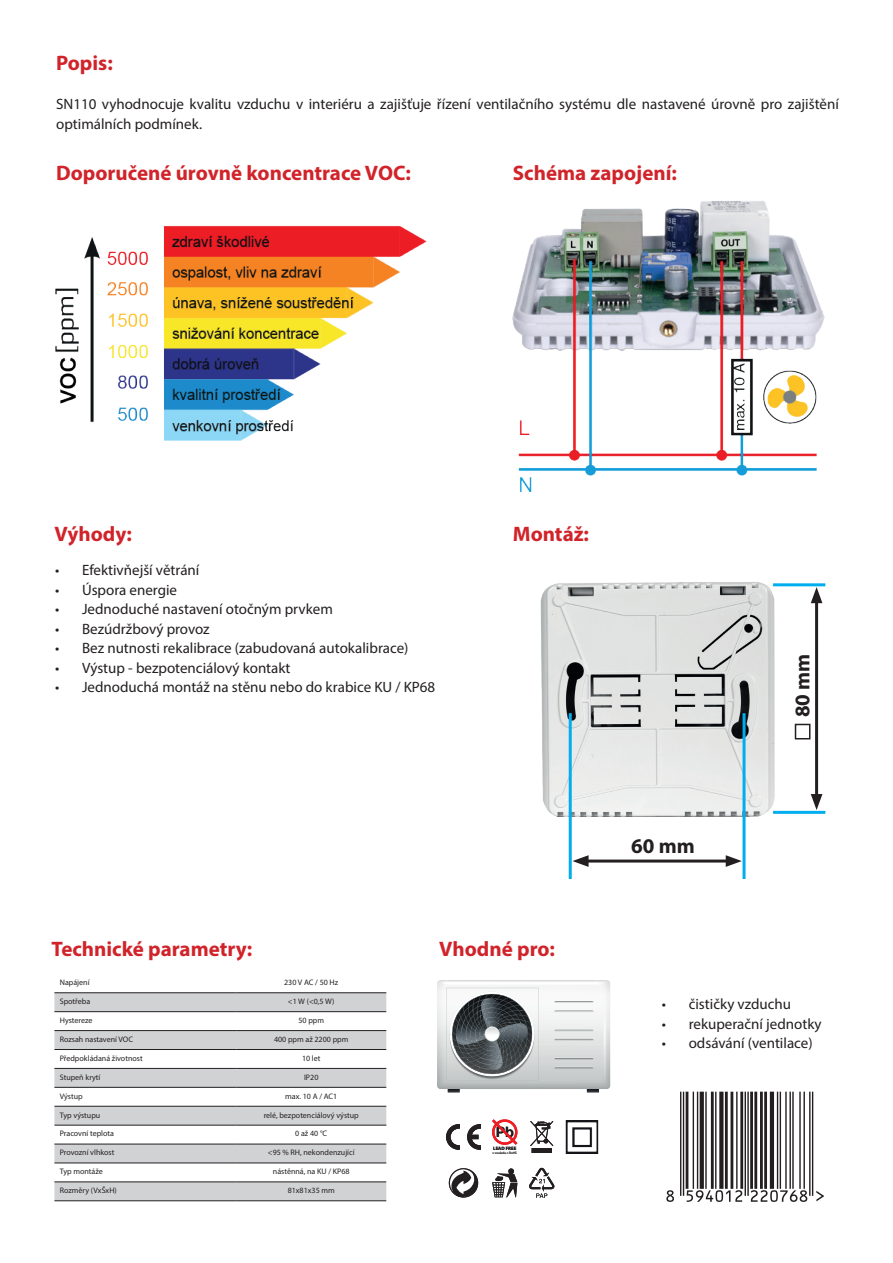
<style>
.page{position:relative;width:893px;height:1263px;background:#fff}
.page>*{position:absolute;margin:0;border:0;box-sizing:border-box;transform-origin:0 0}
.t1{font:700 21px "Myriad Pro";color:#d1232a}
.t2{font:700 21px "Myriad Pro";color:#231f20}
.t3{font:700 15.45px "Nimbus Sans DOT";color:#231f20}
.t4{font:15px/19.5px "Myriad Pro";color:#231f20}
.t5{font:7.95px "Myriad Pro";color:#231f20}
.t6{font:700 4.8px "Myriad Pro";color:#231f20}
.t7{font:3.45px "Myriad Pro";color:#231f20}
</style>
<div class="page">
<svg style="left:446px;top:1124px;width:13px;height:25px"></svg>
<svg style="left:467px;top:1124px;width:13px;height:25px"></svg>
<svg style="left:492px;top:1119px;width:25px;height:26px"></svg>
<div style="left:449px;top:1168px;width:29px;height:29px;border:1px solid #231f20;border-radius:50%"></div>
<svg style="left:449px;top:1169px;width:29px;height:28px"></svg>
<svg style="left:492px;top:1168px;width:25px;height:29px"></svg>
<svg style="left:529px;top:1168px;width:25px;height:30px"></svg>
<hr style="left:532px;top:1148px;width:19px;height:4px;background:#231f20">
<div style="left:532px;top:1148px;width:20px;height:5px;border:1px solid #231f20"></div>
<svg style="left:530px;top:1121px;width:23px;height:25px"></svg>
<svg style="left:54px;top:993px;width:332px;height:207px;fill:#d1d2d4"></svg>
<hr style="left:54px;top:992px;width:182px;height:1px;background:#231f20">
<hr style="left:236px;top:992px;width:150px;height:1px;background:#231f20">
<hr style="left:54px;top:1011px;width:182px;height:1px;background:#231f20">
<hr style="left:236px;top:1011px;width:150px;height:1px;background:#231f20">
<hr style="left:54px;top:1030px;width:182px;height:1px;background:#231f20">
<hr style="left:236px;top:1030px;width:150px;height:1px;background:#231f20">
<hr style="left:54px;top:1049px;width:182px;height:1px;background:#231f20">
<hr style="left:236px;top:1049px;width:150px;height:1px;background:#231f20">
<hr style="left:54px;top:1068px;width:182px;height:1px;background:#231f20">
<hr style="left:236px;top:1068px;width:150px;height:1px;background:#231f20">
<hr style="left:54px;top:1087px;width:182px;height:1px;background:#231f20">
<hr style="left:236px;top:1087px;width:150px;height:1px;background:#231f20">
<hr style="left:54px;top:1106px;width:182px;height:1px;background:#231f20">
<hr style="left:236px;top:1106px;width:150px;height:1px;background:#231f20">
<hr style="left:54px;top:1125px;width:182px;height:1px;background:#231f20">
<hr style="left:236px;top:1125px;width:150px;height:1px;background:#231f20">
<hr style="left:54px;top:1144px;width:182px;height:1px;background:#231f20">
<hr style="left:236px;top:1144px;width:150px;height:1px;background:#231f20">
<hr style="left:54px;top:1163px;width:182px;height:1px;background:#231f20">
<hr style="left:236px;top:1163px;width:150px;height:1px;background:#231f20">
<hr style="left:54px;top:1181px;width:182px;height:1px;background:#231f20">
<hr style="left:236px;top:1181px;width:150px;height:1px;background:#231f20">
<hr style="left:54px;top:1200px;width:182px;height:1px;background:#231f20">
<hr style="left:236px;top:1200px;width:150px;height:1px;background:#231f20">
<img style="left:513px;top:201px;width:311px;height:291px">
<img style="left:55px;top:226px;width:371px;height:215px">
<img style="left:540px;top:582px;width:279px;height:276px">
<hr style="left:569px;top:713px;width:3px;height:166px;background:#00aeef">
<hr style="left:583px;top:859px;width:148px;height:3px;background:#231f20">
<svg style="left:726px;top:855px;width:16px;height:12px"></svg>
<svg style="left:572px;top:855px;width:17px;height:12px"></svg>
<hr style="left:815px;top:597px;width:3px;height:203px;background:#231f20">
<svg style="left:811px;top:587px;width:11px;height:16px"></svg>
<svg style="left:811px;top:794px;width:11px;height:16px"></svg>
<hr style="left:742px;top:713px;width:3px;height:166px;background:#00aeef">
<hr style="left:773px;top:811px;width:52px;height:3px;background:#00aeef">
<hr style="left:773px;top:583px;width:52px;height:3px;background:#00aeef">
<img style="left:566px;top:1120px;width:33px;height:33px">
<div style="left:795px;top:724px;width:15px;height:15px;border:2px solid #231f20"></div>
<svg style="left:666px;top:1092px;width:158px;height:110px"></svg>
<svg style="left:437px;top:980px;width:173px;height:112px"></svg>
<h1 class="t1" style="left:56px;top:49px;width:58px">Popis:</h1>
<p class="t4" style="left:56px;top:94px;width:784px">SN110 vyhodnocuje kvalitu vzduchu v interiéru a zajišťuje řízení ventilačního systému dle nastavené úrovně pro zajištění optimálních podmínek.</p>
<h1 class="t1" style="left:56px;top:159px;width:356px">Doporučené úrovně koncentrace VOC:</h1>
<h1 class="t1" style="left:513px;top:159px;width:166px">Schéma zapojení:</h1>
<h1 class="t1" style="left:54px;top:520px;width:79px">Výhody:</h1>
<h1 class="t1" style="left:513px;top:520px;width:78px">Montáž:</h1>
<p class="t4" style="left:55px;top:560px;width:146px">• Efektivňejší větrání</p>
<p class="t4" style="left:55px;top:580px;width:124px">• Úspora energie</p>
<p class="t4" style="left:55px;top:599px;width:279px">• Jednoduché nastavení otočným prvkem</p>
<p class="t4" style="left:55px;top:619px;width:156px">• Bezúdržbový provoz</p>
<p class="t4" style="left:55px;top:638px;width:355px">• Bez nutnosti rekalibrace (zabudovaná autokalibrace)</p>
<p class="t4" style="left:55px;top:658px;width:237px">• Výstup - bezpotenciálový kontakt</p>
<p class="t4" style="left:55px;top:677px;width:382px">• Jednoduchá montáž na stěnu nebo do krabice KU / KP68</p>
<h1 class="t2" style="left:789px;top:717px;width:65px;rotate:-90deg">80 mm</h1>
<h1 class="t1" style="left:52px;top:935px;width:202px">Technické parametry:</h1>
<p class="t5" style="left:60px;top:978px;width:31px">Napájení</p>
<p class="t5" style="left:284px;top:978px;width:56px">230 V AC / 50 Hz</p>
<p class="t5" style="left:60px;top:996px;width:32px">Spotřeba</p>
<p class="t5" style="left:288px;top:996px;width:48px">&lt;1 W (&lt;0,5 W)</p>
<p class="t5" style="left:60px;top:1015px;width:34px">Hystereze</p>
<p class="t5" style="left:298px;top:1015px;width:27px">50 ppm</p>
<p class="t5" style="left:60px;top:1034px;width:75px">Rozsah nastavení VOC</p>
<p class="t5" style="left:274px;top:1034px;width:76px">400 ppm až 2200 ppm</p>
<p class="t5" style="left:60px;top:1053px;width:84px">Předpokládaná životnost</p>
<p class="t5" style="left:302px;top:1053px;width:20px">10 let</p>
<p class="t5" style="left:60px;top:1072px;width:42px">Stupeň krytí</p>
<p class="t5" style="left:304px;top:1072px;width:16px">IP20</p>
<p class="t5" style="left:60px;top:1091px;width:24px">Výstup</p>
<p class="t5" style="left:285px;top:1091px;width:54px">max. 10 A / AC1</p>
<p class="t5" style="left:60px;top:1110px;width:42px">Typ výstupu</p>
<p class="t5" style="left:264px;top:1110px;width:97px">relé, bezpotenciálový výstup</p>
<p class="t5" style="left:60px;top:1129px;width:56px">Pracovní teplota</p>
<p class="t5" style="left:295px;top:1129px;width:33px">0 až 40 °C</p>
<p class="t5" style="left:60px;top:1148px;width:56px">Provozní vlhkost</p>
<p class="t5" style="left:268px;top:1148px;width:88px">&lt;95 % RH, nekondenzující</p>
<p class="t5" style="left:60px;top:1167px;width:45px">Typ montáže</p>
<p class="t5" style="left:273px;top:1167px;width:78px">nástěnná, na KU / KP68</p>
<p class="t5" style="left:60px;top:1185px;width:59px">Rozměry (VxŠxH)</p>
<p class="t5" style="left:288px;top:1185px;width:49px">81x81x35 mm</p>
<h1 class="t1" style="left:439px;top:935px;width:117px">Vhodné pro:</h1>
<p class="t3" style="left:496px;top:1123px;width:20px">Pb</p>
<p class="t6" style="left:493px;top:1145px;width:24px">LEAD FREE</p>
<p class="t7" style="left:492px;top:1151px;width:26px">v souladu s RoHS</p>
<h1 class="t2" style="left:631px;top:832px;width:65px">60 mm</h1>
<p class="t4" style="left:662px;top:994px;width:131px">• čističky vzduchu</p>
<p class="t4" style="left:662px;top:1014px;width:161px">• rekuperační jednotky</p>
<p class="t4" style="left:662px;top:1033px;width:152px">• odsávání (ventilace)</p>
</div>
